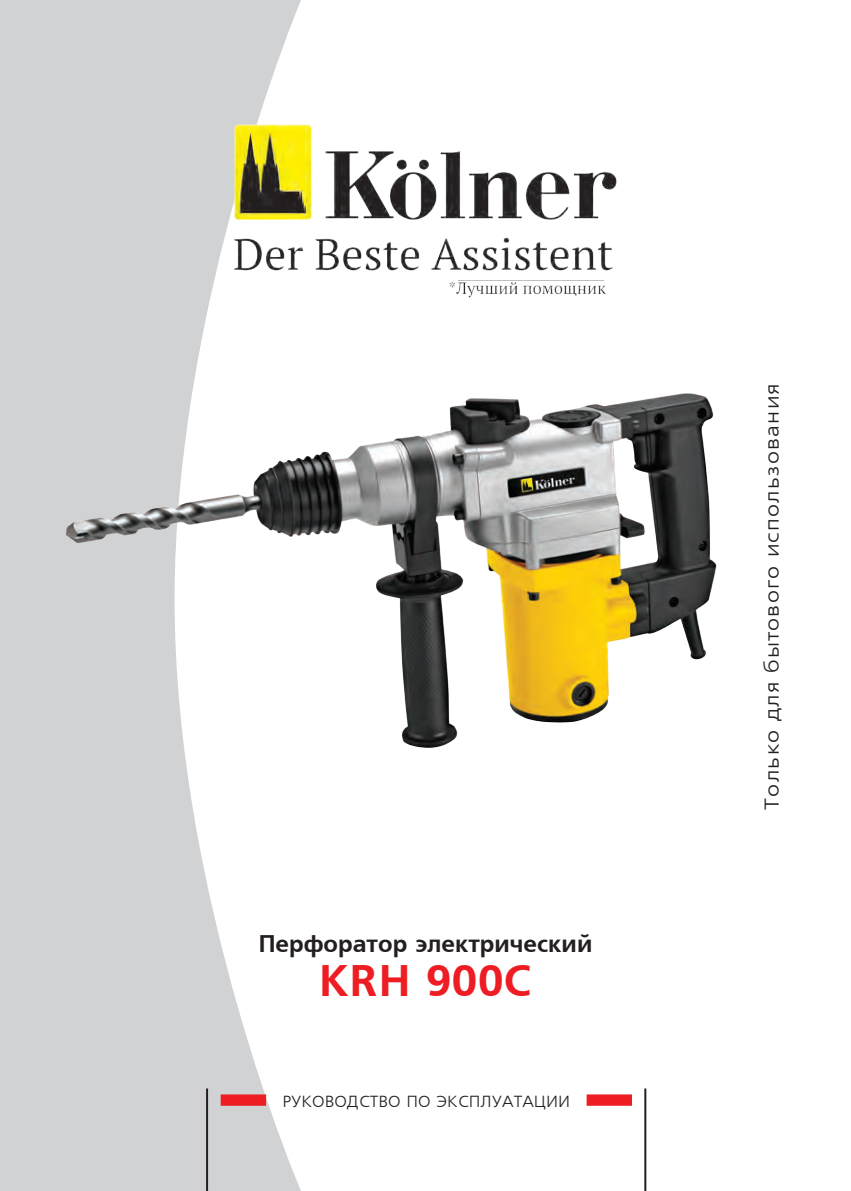
<style>
.page{position:relative;width:851px;height:1191px;background:#fff}
.page>*{position:absolute;margin:0;border:0;box-sizing:border-box;transform-origin:0 0}
.t1{font:44px "AXP Free Set C Bold";color:#ee1d23}
.t2{font:24px "Free Set Bold Cyrillic";color:#231f20}
.t3{font:20px "Free Set Cyrillic";letter-spacing:.05em;color:#231f20;scale:1.15 1}
.t4{font:16px "Free Set Cyrillic";color:#231f20;scale:1.05 1}
</style>
<div class="page">
<svg style="left:0;top:0;width:301px;height:1191px;background:#d7d8da"></svg>
<div style="left:221px;top:1094px;width:45px;height:11px;background:#ee1d23;border:2px solid #ee1d23"></div>
<div style="left:586px;top:1094px;width:46px;height:11px;background:#ee1d23;border:2px solid #ee1d23"></div>
<hr style="left:206px;top:1088px;width:2px;height:103px;background:#231f20">
<hr style="left:644px;top:1088px;width:2px;height:103px;background:#231f20">
<img style="left:48px;top:357px;width:669px;height:414px">
<img style="left:226px;top:116px;width:391px;height:189px">
<p class="t2" style="left:258px;top:930px;width:335px">Перфоратор электрический</p>
<p class="t1" style="left:319px;top:955px;width:214px">KRH 900C</p>
<p class="t4" style="left:282px;top:1092px;width:276px">РУКОВОДСТВО ПО ЭКСПЛУАТАЦИИ</p>
<p class="t3" style="left:761px;top:809px;width:372px;rotate:-90deg">Только для бытового использования</p>
</div>
